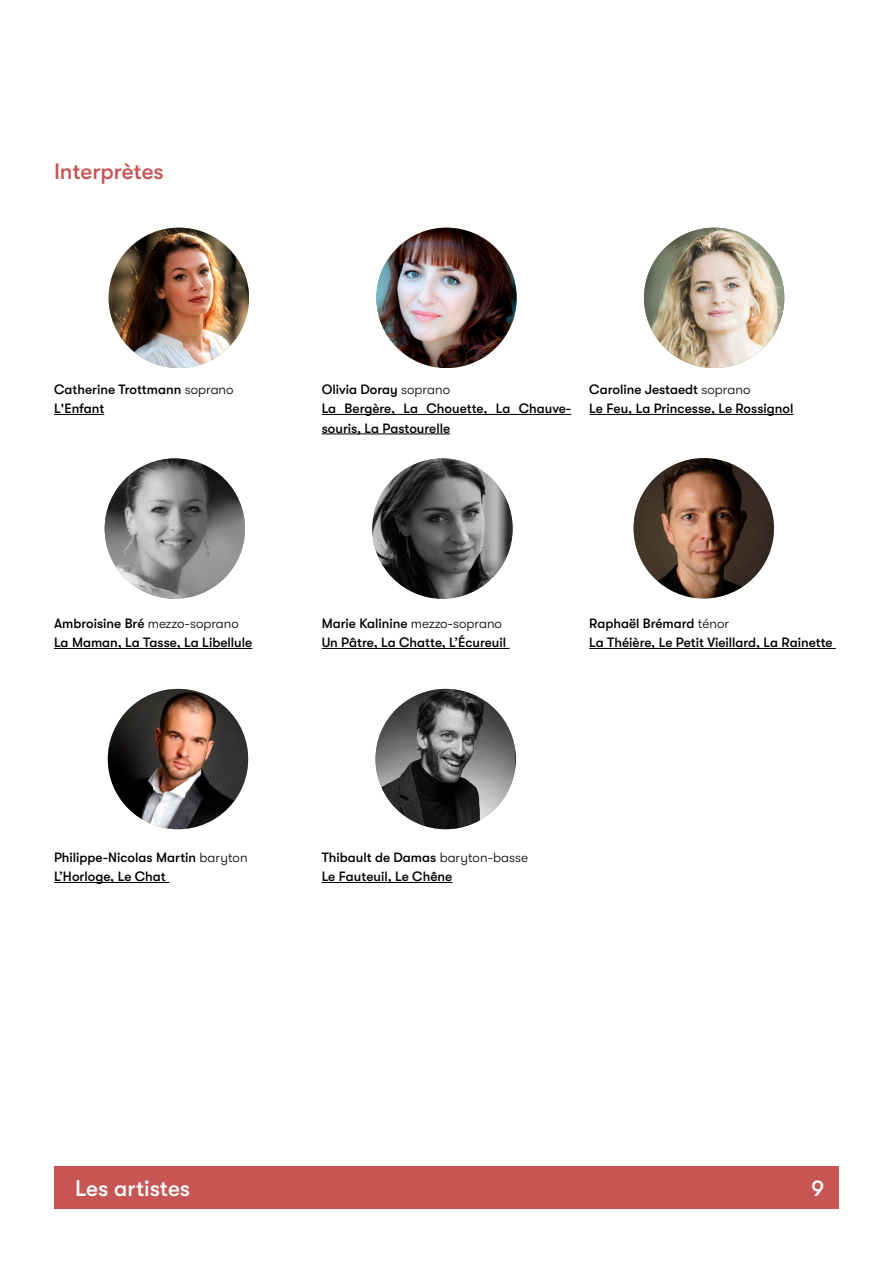
<style>
.page{position:relative;width:893px;height:1263px;background:#fff}
.page>*{position:absolute;margin:0;border:0;box-sizing:border-box;transform-origin:0 0}
.t1{font:500 22.5px "GT Walsheim";color:#fff}
.t2{font:500 22.5px "GT Walsheim";color:#c65553}
.t3{font:500 13.5px/19.5px "GT Walsheim";color:#000}
.s1{font-weight:300}
</style>
<div class="page">
<div style="left:54px;top:1166px;width:785px;height:43px;background:#c65553"></div>
<hr style="left:54px;top:414px;width:50px;height:1px;background:#000">
<hr style="left:322px;top:414px;width:249px;height:1px;background:#000">
<hr style="left:322px;top:434px;width:128px;height:1px;background:#000">
<hr style="left:589px;top:414px;width:204px;height:1px;background:#000">
<img style="left:109px;top:228px;width:140px;height:140px;border-radius:70px">
<img style="left:376px;top:228px;width:141px;height:140px;border-radius:70px">
<img style="left:644px;top:228px;width:140px;height:140px;border-radius:70px">
<img style="left:105px;top:458px;width:140px;height:141px;border-radius:70px">
<img style="left:372px;top:458px;width:141px;height:141px;border-radius:70px">
<img style="left:634px;top:458px;width:140px;height:140px;border-radius:70px">
<hr style="left:54px;top:648px;width:198px;height:1px;background:#000">
<hr style="left:322px;top:648px;width:188px;height:1px;background:#000">
<hr style="left:589px;top:648px;width:247px;height:1px;background:#000">
<hr style="left:54px;top:882px;width:115px;height:1px;background:#000">
<hr style="left:322px;top:882px;width:130px;height:1px;background:#000">
<img style="left:108px;top:689px;width:140px;height:140px;border-radius:70px">
<img style="left:375px;top:689px;width:141px;height:140px;border-radius:70px">
<h1 class="t2" style="left:54px;top:159px;width:111px">Interprètes</h1>
<p class="t3" style="left:54px;top:379px;width:181px">Catherine Trottmann <span class="s1">soprano<br></span>L'Enfant</p>
<p class="t3" style="left:322px;top:379px;width:251px">Olivia Doray <span class="s1">soprano<br></span>La Bergère, La Chouette, La Chauve&shy;souris, La Pastourelle</p>
<p class="t3" style="left:589px;top:379px;width:206px">Caroline Jestaedt <span class="s1">soprano<br></span>Le Feu, La Princesse, Le Rossignol</p>
<p class="t3" style="left:54px;top:613px;width:200px">Ambroisine Bré <span class="s1">mezzo-soprano<br></span>La Maman, La Tasse, La Libellule</p>
<p class="t3" style="left:322px;top:613px;width:186px">Marie Kalinine <span class="s1">mezzo-soprano<br></span>Un Pâtre, La Chatte, L’Écureuil</p>
<p class="t3" style="left:589px;top:613px;width:245px">Raphaël Brémard <span class="s1">ténor<br></span>La Théière, Le Petit Vieillard, La Rainette</p>
<p class="t3" style="left:54px;top:847px;width:195px">Philippe-Nicolas Martin <span class="s1">baryton<br></span>L’Horloge, Le Chat</p>
<p class="t3" style="left:322px;top:847px;width:208px">Thibault de Damas <span class="s1">baryton-basse<br></span>Le Fauteuil, Le Chêne</p>
<h1 class="t1" style="left:75px;top:1176px;width:116px">Les artistes</h1>
<h1 class="t1" style="left:811px;top:1176px;width:14px">9</h1>
</div>
